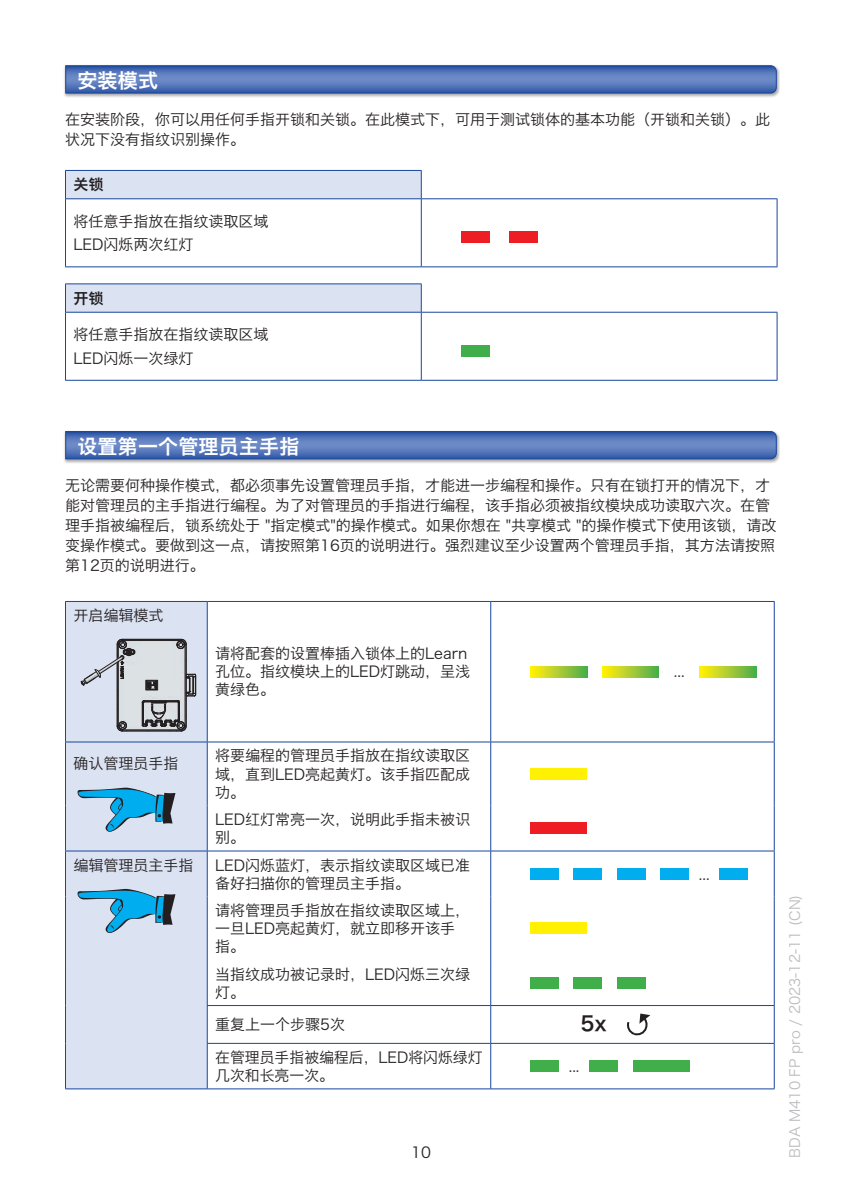
<style>
.page{position:relative;width:842px;height:1191px;background:#fff}
.page>*{position:absolute;margin:0;border:0;box-sizing:border-box;transform-origin:0 0}
.t1{font:20px "Hiragino Sans GB W6";letter-spacing:.01em;color:#fff}
.t2{font:20px "Hiragino Sans GB W6";color:#231f20}
.t3{font:15px/18px "Hiragino Sans GB W3";color:#231f20}
.t4{font:15px "Hiragino Sans GB W6";color:#231f20}
.t5{font:14px "Hiragino Sans GB W3";color:#bcbdc0}
</style>
<div class="page">
<div style="left:63px;top:64px;width:717px;height:34px;background:#231f20;opacity:.4"></div>
<svg style="left:65px;top:65px;width:712px;height:29px"></svg>
<svg style="left:66px;top:171px;width:355px;height:95px"></svg>
<hr style="left:65px;top:170px;width:357px;height:1px;background:#18469d">
<svg style="left:65px;top:171px;width:1px;height:27px"></svg>
<svg style="left:421px;top:171px;width:1px;height:27px"></svg>
<hr style="left:65px;top:198px;width:356px;height:1px;background:#18469d">
<hr style="left:65px;top:199px;width:1px;height:67px;background:#18469d">
<hr style="left:421px;top:198px;width:356px;height:1px;background:#18469d">
<hr style="left:421px;top:199px;width:1px;height:67px;background:#18469d">
<hr style="left:777px;top:199px;width:1px;height:67px;background:#18469d">
<hr style="left:65px;top:266px;width:356px;height:1px;background:#18469d">
<hr style="left:421px;top:266px;width:356px;height:1px;background:#18469d">
<div style="left:461px;top:232px;width:28px;height:11px;background:#ee1d23"></div>
<div style="left:509px;top:232px;width:29px;height:11px;background:#ee1d23"></div>
<svg style="left:66px;top:284px;width:711px;height:96px"></svg>
<div style="left:421px;top:312px;width:356px;height:68px;background:#fff"></div>
<hr style="left:65px;top:283px;width:357px;height:1px;background:#18469d">
<svg style="left:65px;top:284px;width:1px;height:28px"></svg>
<svg style="left:421px;top:284px;width:1px;height:28px"></svg>
<hr style="left:65px;top:312px;width:356px;height:1px;background:#18469d">
<hr style="left:65px;top:312px;width:1px;height:68px;background:#18469d">
<hr style="left:421px;top:312px;width:356px;height:1px;background:#18469d">
<hr style="left:421px;top:312px;width:1px;height:68px;background:#18469d">
<hr style="left:777px;top:312px;width:1px;height:68px;background:#18469d">
<hr style="left:65px;top:380px;width:356px;height:1px;background:#18469d">
<hr style="left:421px;top:380px;width:356px;height:1px;background:#18469d">
<div style="left:461px;top:345px;width:28px;height:11px;background:#40ae49"></div>
<div style="left:63px;top:430px;width:717px;height:34px;background:#231f20;opacity:.4"></div>
<svg style="left:65px;top:430px;width:712px;height:30px"></svg>
<div style="left:66px;top:602px;width:141px;height:486px;background:#dbe2f2"></div>
<svg style="left:491px;top:602px;width:283px;height:139px"></svg>
<svg style="left:208px;top:742px;width:566px;height:346px"></svg>
<hr style="left:65px;top:601px;width:142px;height:1px;background:#18469d">
<hr style="left:65px;top:602px;width:1px;height:139px;background:#18469d">
<hr style="left:207px;top:601px;width:284px;height:1px;background:#18469d">
<hr style="left:207px;top:602px;width:1px;height:139px;background:#18469d">
<hr style="left:491px;top:601px;width:283px;height:1px;background:#18469d">
<hr style="left:490px;top:602px;width:1px;height:139px;background:#18469d">
<hr style="left:774px;top:602px;width:1px;height:139px;background:#18469d">
<hr style="left:65px;top:741px;width:142px;height:1px;background:#18469d">
<hr style="left:65px;top:742px;width:1px;height:63px;background:#18469d">
<hr style="left:207px;top:741px;width:284px;height:1px;background:#18469d">
<hr style="left:207px;top:742px;width:1px;height:63px;background:#18469d">
<hr style="left:491px;top:741px;width:283px;height:1px;background:#18469d">
<hr style="left:490px;top:742px;width:1px;height:63px;background:#18469d">
<hr style="left:774px;top:742px;width:1px;height:63px;background:#18469d">
<hr style="left:65px;top:805px;width:1px;height:45px;background:#18469d">
<hr style="left:207px;top:805px;width:1px;height:45px;background:#18469d">
<hr style="left:490px;top:805px;width:1px;height:45px;background:#18469d">
<hr style="left:774px;top:805px;width:1px;height:45px;background:#18469d">
<hr style="left:65px;top:850px;width:142px;height:1px;background:#18469d">
<hr style="left:65px;top:851px;width:1px;height:45px;background:#18469d">
<hr style="left:207px;top:850px;width:284px;height:1px;background:#18469d">
<hr style="left:207px;top:851px;width:1px;height:45px;background:#18469d">
<hr style="left:491px;top:850px;width:283px;height:1px;background:#18469d">
<hr style="left:490px;top:851px;width:1px;height:45px;background:#18469d">
<hr style="left:774px;top:851px;width:1px;height:45px;background:#18469d">
<hr style="left:65px;top:896px;width:1px;height:64px;background:#18469d">
<hr style="left:207px;top:896px;width:1px;height:64px;background:#18469d">
<hr style="left:490px;top:896px;width:1px;height:64px;background:#18469d">
<hr style="left:774px;top:896px;width:1px;height:64px;background:#18469d">
<hr style="left:65px;top:960px;width:1px;height:45px;background:#18469d">
<hr style="left:207px;top:960px;width:1px;height:45px;background:#18469d">
<hr style="left:490px;top:960px;width:1px;height:45px;background:#18469d">
<hr style="left:774px;top:960px;width:1px;height:45px;background:#18469d">
<hr style="left:65px;top:1005px;width:1px;height:38px;background:#18469d">
<hr style="left:207px;top:1005px;width:284px;height:1px;background:#18469d">
<hr style="left:207px;top:1005px;width:1px;height:38px;background:#18469d">
<hr style="left:491px;top:1005px;width:283px;height:1px;background:#18469d">
<hr style="left:490px;top:1005px;width:1px;height:38px;background:#18469d">
<hr style="left:774px;top:1005px;width:1px;height:38px;background:#18469d">
<hr style="left:65px;top:1043px;width:1px;height:45px;background:#18469d">
<hr style="left:207px;top:1043px;width:284px;height:1px;background:#18469d">
<hr style="left:207px;top:1043px;width:1px;height:45px;background:#18469d">
<hr style="left:491px;top:1043px;width:283px;height:1px;background:#18469d">
<hr style="left:490px;top:1043px;width:1px;height:45px;background:#18469d">
<hr style="left:774px;top:1043px;width:1px;height:45px;background:#18469d">
<hr style="left:65px;top:1088px;width:142px;height:1px;background:#18469d">
<hr style="left:207px;top:1088px;width:284px;height:1px;background:#18469d">
<hr style="left:491px;top:1088px;width:283px;height:1px;background:#18469d">
<img style="left:112px;top:635px;width:90px;height:99px">
<img style="left:79px;top:653px;width:2px;height:34px">
<svg style="left:81px;top:639px;width:116px;height:92px"></svg>
<svg style="left:530px;top:666px;width:57px;height:11px"></svg>
<svg style="left:602px;top:666px;width:57px;height:11px"></svg>
<svg style="left:700px;top:666px;width:56px;height:11px"></svg>
<svg style="left:78px;top:787px;width:97px;height:44px"></svg>
<div style="left:530px;top:768px;width:57px;height:11px;background:#fff101"></div>
<div style="left:530px;top:822px;width:57px;height:12px;background:#ee1d23"></div>
<svg style="left:78px;top:889px;width:97px;height:44px"></svg>
<div style="left:530px;top:868px;width:29px;height:11px;background:#00aeef"></div>
<div style="left:574px;top:868px;width:28px;height:11px;background:#00aeef"></div>
<div style="left:617px;top:868px;width:28px;height:11px;background:#00aeef"></div>
<div style="left:660px;top:868px;width:29px;height:11px;background:#00aeef"></div>
<div style="left:719px;top:868px;width:29px;height:11px;background:#00aeef"></div>
<div style="left:530px;top:922px;width:57px;height:12px;background:#fff101"></div>
<div style="left:530px;top:977px;width:29px;height:11px;background:#40ae49"></div>
<div style="left:574px;top:977px;width:28px;height:11px;background:#40ae49"></div>
<div style="left:617px;top:977px;width:28px;height:11px;background:#40ae49"></div>
<svg style="left:627px;top:1013px;width:23px;height:23px"></svg>
<div style="left:530px;top:1060px;width:29px;height:11px;background:#40ae49"></div>
<div style="left:590px;top:1060px;width:28px;height:11px;background:#40ae49"></div>
<div style="left:633px;top:1060px;width:57px;height:11px;background:#40ae49"></div>
<h1 class="t1" style="left:77px;top:67px;width:82px">安装模式</h1>
<p class="t3" style="left:65px;top:109px;width:706px;line-height:20px">在安装阶段，你可以用任何手指开锁和关锁。在此模式下，可用于测试锁体的基本功能（开锁和关锁）。此状况下没有指纹识别操作。</p>
<p class="t4" style="left:73px;top:175px;width:31px">关锁</p>
<p class="t3" style="left:73px;top:209px;width:196px;line-height:23.6px">将任意手指放在指纹读取区域<br>LED闪烁两次红灯</p>
<p class="t4" style="left:73px;top:288px;width:31px">开锁</p>
<p class="t3" style="left:73px;top:322px;width:196px;line-height:23.6px">将任意手指放在指纹读取区域<br>LED闪烁一次绿灯</p>
<h1 class="t1" style="left:77px;top:433px;width:224px">设置第一个管理员主手指</h1>
<p class="t3" style="left:65px;top:475px;width:713px;line-height:20px">无论需要何种操作模式，都必须事先设置管理员手指，才能进一步编程和操作。只有在锁打开的情况下，才能对管理员的主手指进行编程。为了对管理员的手指进行编程，该手指必须被指纹模块成功读取六次。在管理手指被编程后，锁系统处于 "指定模式"的操作模式。如果你想在 "共享模式 "的操作模式下使用该锁，请改变操作模式。要做到这一点，请按照第16页的说明进行。强烈建议至少设置两个管理员手指，其方法请按照第12页的说明进行。</p>
<p class="t3" style="left:73px;top:606px;width:91px">开启编辑模式</p>
<p class="t3" style="left:215px;top:644px;width:257px">请将配套的设置棒插入锁体上的Learn孔位。指纹模块上的LED灯跳动，呈浅黄绿色。</p>
<p class="t3" style="left:674px;top:662px;width:12px">...</p>
<p class="t3" style="left:73px;top:754px;width:106px">确认管理员手指</p>
<p class="t3" style="left:215px;top:746px;width:257px;text-align:justify">将要编程的管理员手指放在指纹读取区域，直到LED亮起黄灯。该手指匹配成功。</p>
<p class="t3" style="left:215px;top:810px;width:257px">LED红灯常亮一次，说明此手指未被识别。</p>
<p class="t3" style="left:73px;top:855px;width:121px">编辑管理员主手指</p>
<p class="t3" style="left:215px;top:855px;width:257px">LED闪烁蓝灯，表示指纹读取区域已准备好扫描你的管理员主手指。</p>
<p class="t3" style="left:215px;top:901px;width:256px">请将管理员手指放在指纹读取区域上，一旦LED亮起黄灯，就立即移开该手指。</p>
<p class="t3" style="left:215px;top:964px;width:257px">当指纹成功被记录时，LED闪烁三次绿灯。</p>
<p class="t3" style="left:215px;top:1015px;width:131px">重复上一个步骤5次</p>
<h1 class="t2" style="left:580px;top:1010px;width:28px">5x</h1>
<p class="t3" style="left:215px;top:1048px;width:269px">在管理员手指被编程后，LED将闪烁绿灯几次和长亮一次。</p>
<p class="t3" style="left:569px;top:1057px;width:12px">...</p>
<p class="t3" style="left:411px;top:1142px;width:21px">10</p>
<p class="t3" style="left:699px;top:864px;width:12px">...</p>
<p class="t5" style="left:786px;top:1157px;width:265px;rotate:-90deg">BDA M410 FP pro / 2023-12-11 (CN)</p>
</div>
